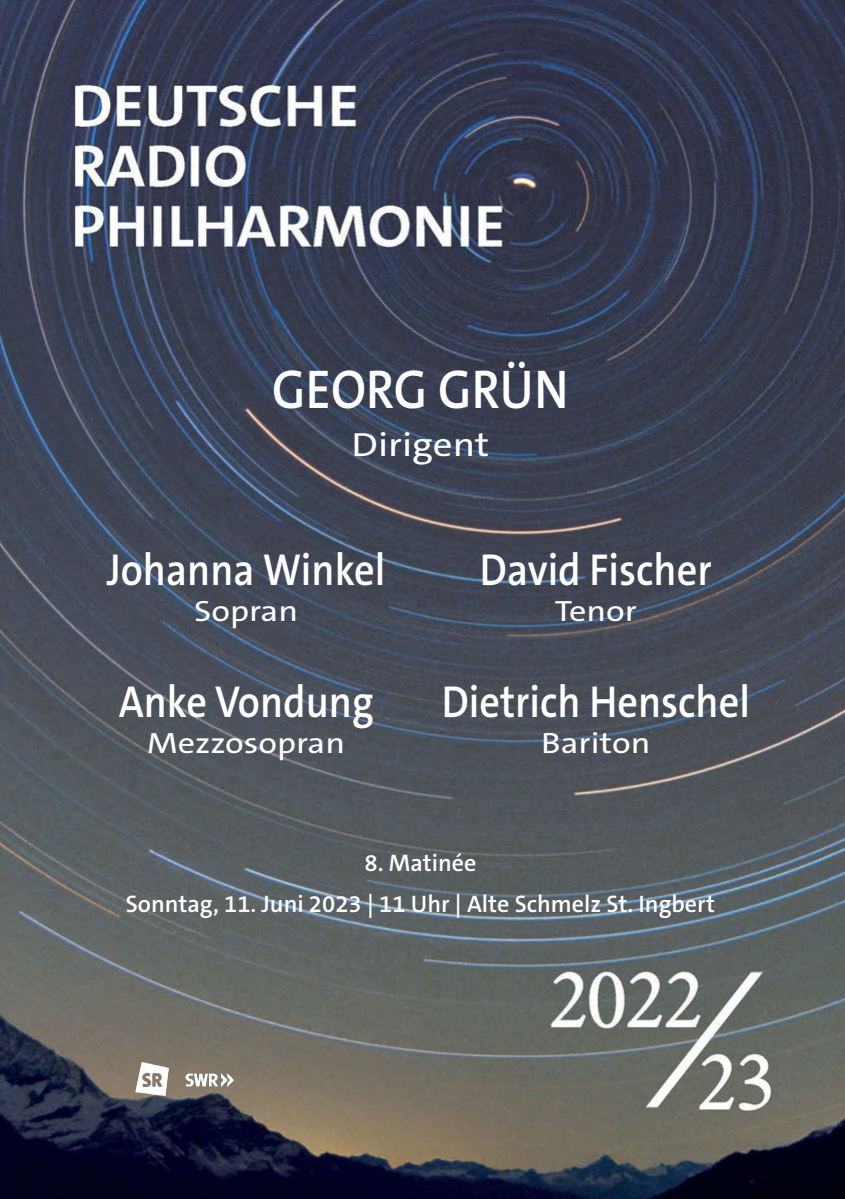
<style>
.page{position:relative;width:845px;height:1199px;background:#fff}
.page>*{position:absolute;margin:0;border:0;box-sizing:border-box;transform-origin:0 0}
.t1{font:600 55px "The Sans C5";color:#fff;scale:.9 1}
.t2{font:600 45px "The Sans C5";color:#fff;scale:.9 1}
.t3{font:33.6px "The Sans C5";color:#fff;scale:1.16 1}
.t4{font:29.4px "The Sans C5";color:#fff;scale:1.16 1}
.t5{font:600 24px "The Sans C5";color:#fff}
</style>
<div class="page">
<img style="left:0;top:0;width:844px;height:1199px">
<img style="left:109px;top:1050px;width:152px;height:57px">
<svg style="left:840px;top:0;width:5px;height:4px"></svg>
<svg style="left:840px;top:1192px;width:5px;height:7px"></svg>
<p class="t1" style="left:272px;top:354px;width:330px">GEORG GRÜN</p>
<p class="t3" style="left:351px;top:423px;width:120px">Dirigent</p>
<p class="t2" style="left:107px;top:541px;width:311px">Johanna Winkel</p>
<p class="t4" style="left:194px;top:592px;width:91px">Sopran</p>
<p class="t2" style="left:119px;top:673px;width:284px">Anke Vondung</p>
<p class="t4" style="left:147px;top:724px;width:172px">Mezzosopran</p>
<p class="t2" style="left:479px;top:541px;width:259px">David Fischer</p>
<p class="t4" style="left:554px;top:592px;width:72px">Tenor</p>
<p class="t2" style="left:441px;top:673px;width:344px">Dietrich Henschel</p>
<p class="t4" style="left:541px;top:724px;width:96px">Bariton</p>
<p class="t5" style="left:364px;top:847px;width:113px">8. Matinée</p>
<p class="t5" style="left:126px;top:888px;width:590px">Sonntag, 11. Juni 2023 | 11 Uhr | Alte Schmelz St. Ingbert</p>
</div>
